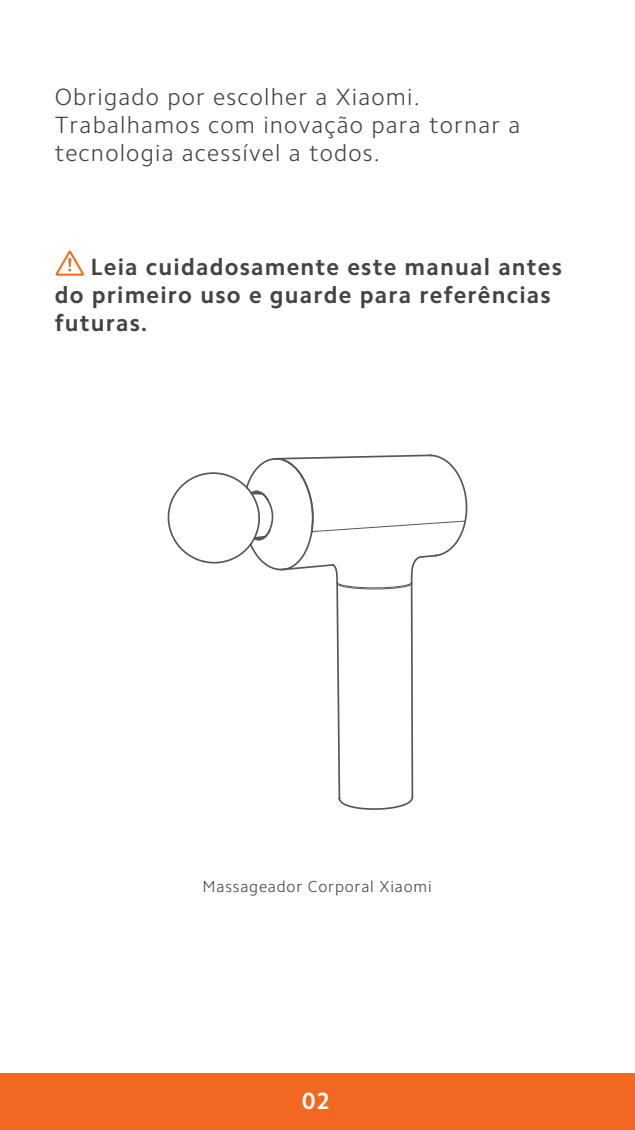
<style>
.page{position:relative;width:635px;height:1130px;background:#fff}
.page>*{position:absolute;margin:0;border:0;box-sizing:border-box;transform-origin:0 0}
.t1{font:300 23.6px/28.4px "Camphor Pro";letter-spacing:.05em;color:#434445}
.t2{font:700 23.6px/28.4px "Camphor Pro";letter-spacing:.05em;color:#434445}
.t3{font:700 23.6px "Camphor Pro";color:#fff}
.t4{font:300 16px "Camphor Pro";letter-spacing:.05em;color:#434445}
</style>
<div class="page">
<div style="left:0;top:1073px;width:635px;height:56px;background:#f36821"></div>
<svg style="left:56px;top:251px;width:28px;height:25px"></svg>
<svg style="left:167px;top:454px;width:301px;height:356px"></svg>
<p class="t1" style="left:55px;top:82px;width:467px">Obrigado por escolher a Xiaomi.<br>Trabalhamos com inovação para tornar a tecnologia acessível a todos.</p>
<p class="t2" style="left:55px;top:252px;width:509px;text-indent:36px">Leia cuidadosamente este manual antes do primeiro uso e guarde para referências futuras.</p>
<p class="t4" style="left:202px;top:877px;width:231px">Massageador Corporal Xiaomi</p>
<p class="t3" style="left:302px;top:1087px;width:29px">02</p>
</div>
